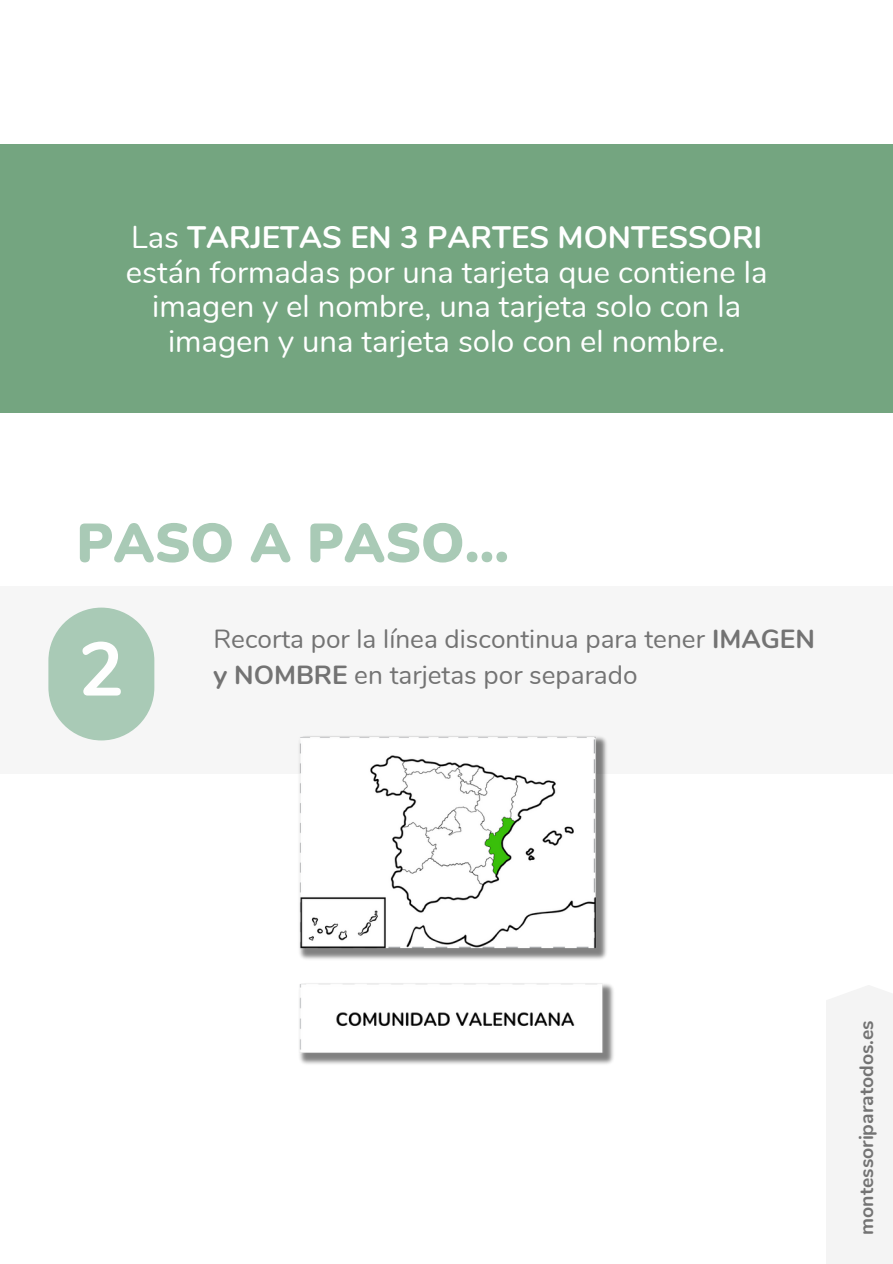
<style>
.page{position:relative;width:893px;height:1264px;background:#fff}
.page>*{position:absolute;margin:0;border:0;box-sizing:border-box;transform-origin:0 0}
.t1{font:700 75.6px "Nunito";color:#fefefe}
.t2{font:900 54.45px "Nunito";color:#a9cab6}
.t3{font:31.05px/34.8px "Nunito";color:#fff;text-align:center}
.t4{font:26.1px "Nunito";color:#737373}
.t5{font:700 19.5px "Nunito";color:#737373}
.s1{font-weight:700}
</style>
<div class="page">
<div style="left:0;top:144px;width:892px;height:268px;background:#74a580"></div>
<div style="left:0;top:586px;width:892px;height:188px;background:#f4f4f4"></div>
<div style="left:826px;top:985px;width:66px;height:278px;background:#f4f4f4"></div>
<svg style="left:48px;top:607px;width:106px;height:133px"></svg>
<img style="left:299px;top:736px;width:308px;height:223px">
<img style="left:299px;top:983px;width:315px;height:81px">
<p class="t3" style="left:126px;top:220px;width:643px">Las <span class="s1">TARJETAS EN 3 PARTES MONTESSORI </span>están formadas por una tarjeta que contiene la imagen y el nombre, una tarjeta solo con la imagen y una tarjeta solo con el nombre.</p>
<h2 class="t2" style="left:76px;top:507px;width:434px">PASO A PASO...</h2>
<h1 class="t1" style="left:79px;top:619px;width:47px">2</h1>
<p class="t4" style="left:213px;top:621px;width:603px">Recorta por la línea discontinua para tener <span class="s1">IMAGEN</span></p>
<p class="t4" style="left:213px;top:657px;width:425px"><span class="s1">y NOMBRE</span> en tarjetas por separado</p>
<p class="t5" style="left:853px;top:1234px;width:216px;rotate:-90deg">montessoriparatodos.es</p>
</div>
